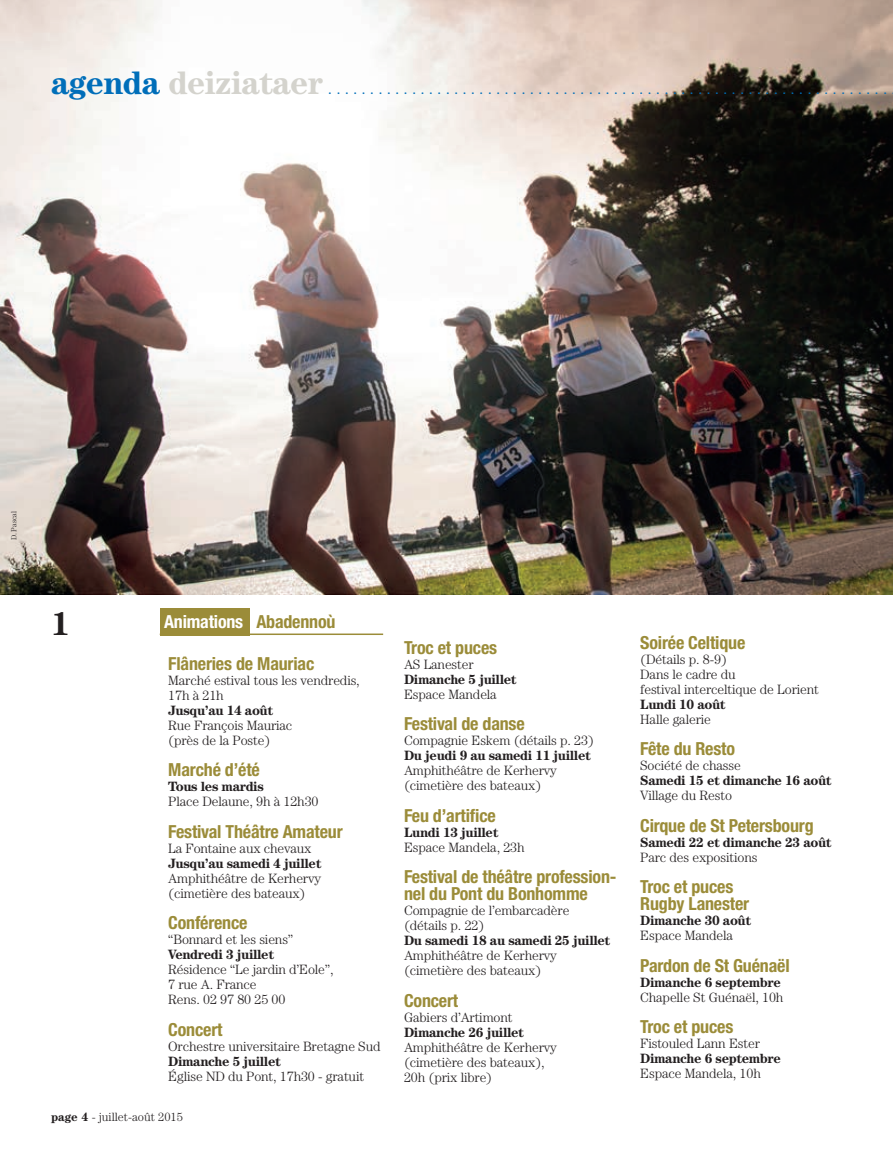
<style>
.page{position:relative;width:893px;height:1149px;background:#fff}
.page>*{position:absolute;margin:0;border:0;box-sizing:border-box;transform-origin:0 0}
.t1{font:700 33px "Century";letter-spacing:-.02em;color:#d4d3cd}
.t2{font:700 33px "Century";color:#231f20}
.t3{font:700 condensed 18px/16.5px "Helvetica Neue LT Std";letter-spacing:-.01em;color:#9b8c39}
.t4{font:700 condensed 18px "Helvetica Neue LT Std";letter-spacing:-.01em;color:#fff}
.t5{font:300 13.5px/15px "Century";letter-spacing:-.01em;color:#231f20}
.t6{font:700 13.5px "Century";letter-spacing:-.03em;color:#231f20}
.t7{font:300 12px "Century";color:#231f20}
.t8{font:700 10.5px "Century";color:#006eb9}
.t9{font:300 7.5px "Century";letter-spacing:-.01em;color:#231f20}
.s1{color:#006eb9}
.s2{color:#9b8c39}
.s3{font-weight:700}
</style>
<div class="page">
<div style="left:160px;top:608px;width:89px;height:26px;background:#9b8c39"></div>
<hr style="left:160px;top:633px;width:223px;height:1px;background:#9b8c39">
<img style="left:0;top:0;width:893px;height:594px">
<h1 class="t1" style="left:51px;top:63px;width:274px"><span class="s1">agenda</span> deiziataer</h1>
<p class="t8" style="left:329px;top:84px;width:560px">. . . . . . . . . . . . . . . . . . . . . . . . . . . . . . . . . . . . . . . . . . . . . . . . . . . . . . . . . . . . . . . . . . .</p>
<p class="t9" style="left:10px;top:540px;width:31px;rotate:-90deg">D. Pascal</p>
<h1 class="t2" style="left:51px;top:604px;width:20px">1</h1>
<h2 class="t4" style="left:164px;top:610px;width:173px">Animations <span class="s2">Abadennoù</span></h2>
<h2 class="t3" style="left:168px;top:654px;width:148px">Flâneries de Mauriac</h2>
<p class="t5" style="left:168px;top:672px;width:193px">Marché estival tous les vendredis,<br>17h à 21h</p>
<p class="t6" style="left:168px;top:701px;width:106px">Jusqu’au 14 août</p>
<p class="t5" style="left:168px;top:717px;width:126px">Rue François Mauriac (près de la Poste)</p>
<h2 class="t3" style="left:168px;top:761px;width:93px">Marché d’été</h2>
<p class="t6" style="left:168px;top:778px;width:97px">Tous les mardis</p>
<p class="t5" style="left:168px;top:793px;width:152px">Place Delaune, 9h à 12h30</p>
<h2 class="t3" style="left:168px;top:822px;width:176px">Festival Théâtre Amateur</h2>
<p class="t5" style="left:168px;top:840px;width:145px">La Fontaine aux chevaux</p>
<p class="t6" style="left:168px;top:854px;width:155px">Jusqu’au samedi 4 juillet</p>
<p class="t5" style="left:168px;top:870px;width:154px">Amphithéâtre de Kerhervy (cimetière des bateaux)</p>
<h2 class="t3" style="left:168px;top:914px;width:81px">Conférence</h2>
<p class="t5" style="left:168px;top:931px;width:126px">“Bonnard et les siens”</p>
<p class="t6" style="left:168px;top:946px;width:107px">Vendredi 3 juillet</p>
<p class="t5" style="left:168px;top:961px;width:167px">Résidence “Le jardin d’Eole”,<br>7 rue A. France<br>Rens. 02 97 80 25 00</p>
<h2 class="t3" style="left:168px;top:1020px;width:56px">Concert</h2>
<p class="t5" style="left:168px;top:1038px;width:214px">Orchestre universitaire Bretagne Sud</p>
<p class="t6" style="left:168px;top:1052px;width:114px">Dimanche 5 juillet</p>
<p class="t5" style="left:168px;top:1068px;width:197px">Église ND du Pont, 17h30 - gratuit</p>
<p class="t7" style="left:51px;top:1109px;width:134px"><span class="s3">page 4</span> - juillet-août 2015</p>
<h2 class="t3" style="left:404px;top:638px;width:95px">Troc et puces</h2>
<p class="t5" style="left:404px;top:656px;width:71px">AS Lanester</p>
<p class="t6" style="left:404px;top:671px;width:114px">Dimanche 5 juillet</p>
<p class="t5" style="left:404px;top:686px;width:94px">Espace Mandela</p>
<h2 class="t3" style="left:404px;top:715px;width:122px">Festival de danse</h2>
<p class="t5" style="left:404px;top:732px;width:191px">Compagnie Eskem (détails p. 23)</p>
<p class="t6" style="left:404px;top:747px;width:188px">Du jeudi 9 au samedi 11 juillet</p>
<p class="t5" style="left:404px;top:762px;width:154px">Amphithéâtre de Kerhervy (cimetière des bateaux)</p>
<h2 class="t3" style="left:404px;top:806px;width:93px">Feu d’artifice</h2>
<p class="t6" style="left:404px;top:824px;width:96px">Lundi 13 juillet</p>
<p class="t5" style="left:404px;top:839px;width:122px">Espace Mandela, 23h</p>
<h2 class="t3" style="left:404px;top:868px;width:214px">Festival de théâtre profession&shy;nel du Pont du Bonhomme</h2>
<p class="t5" style="left:404px;top:902px;width:167px">Compagnie de l’embarcadère (détails p. 22)</p>
<p class="t6" style="left:404px;top:932px;width:208px">Du samedi 18 au samedi 25 juillet</p>
<p class="t5" style="left:404px;top:947px;width:154px">Amphithéâtre de Kerhervy (cimetière des bateaux)</p>
<h2 class="t3" style="left:404px;top:991px;width:56px">Concert</h2>
<p class="t5" style="left:404px;top:1008px;width:110px">Gabiers d’Artimont</p>
<p class="t6" style="left:404px;top:1023px;width:121px">Dimanche 26 juillet</p>
<p class="t5" style="left:404px;top:1038px;width:154px">Amphithéâtre de Kerhervy (cimetière des bateaux),<br>20h (prix libre)</p>
<h2 class="t3" style="left:640px;top:633px;width:107px">Soirée Celtique</h2>
<p class="t5" style="left:640px;top:651px;width:180px">(Détails p. 8-9)<br>Dans le cadre du<br>festival interceltique de Lorient</p>
<p class="t6" style="left:640px;top:696px;width:87px">Lundi 10 août</p>
<p class="t5" style="left:640px;top:711px;width:72px">Halle galerie</p>
<h2 class="t3" style="left:640px;top:740px;width:96px">Fête du Resto</h2>
<p class="t5" style="left:640px;top:757px;width:102px">Société de chasse</p>
<p class="t6" style="left:640px;top:772px;width:193px">Samedi 15 et dimanche 16 août</p>
<p class="t5" style="left:640px;top:787px;width:93px">Village du Resto</p>
<h2 class="t3" style="left:640px;top:816px;width:175px">Cirque de St Petersbourg</h2>
<p class="t6" style="left:640px;top:834px;width:193px">Samedi 22 et dimanche 23 août</p>
<p class="t5" style="left:640px;top:849px;width:119px">Parc des expositions</p>
<h2 class="t3" style="left:640px;top:878px;width:110px">Troc et puces<br>Rugby Lanester</h2>
<p class="t6" style="left:640px;top:912px;width:112px">Dimanche 30 août</p>
<p class="t5" style="left:640px;top:927px;width:94px">Espace Mandela</p>
<h2 class="t3" style="left:640px;top:956px;width:151px">Pardon de St Guénaël</h2>
<p class="t6" style="left:640px;top:973px;width:142px">Dimanche 6 septembre</p>
<p class="t5" style="left:640px;top:988px;width:145px">Chapelle St Guénaël, 10h</p>
<h2 class="t3" style="left:640px;top:1017px;width:95px">Troc et puces</h2>
<p class="t5" style="left:640px;top:1035px;width:121px">Fistouled Lann Ester</p>
<p class="t6" style="left:640px;top:1050px;width:142px">Dimanche 6 septembre</p>
<p class="t5" style="left:640px;top:1065px;width:122px">Espace Mandela, 10h</p>
</div>
